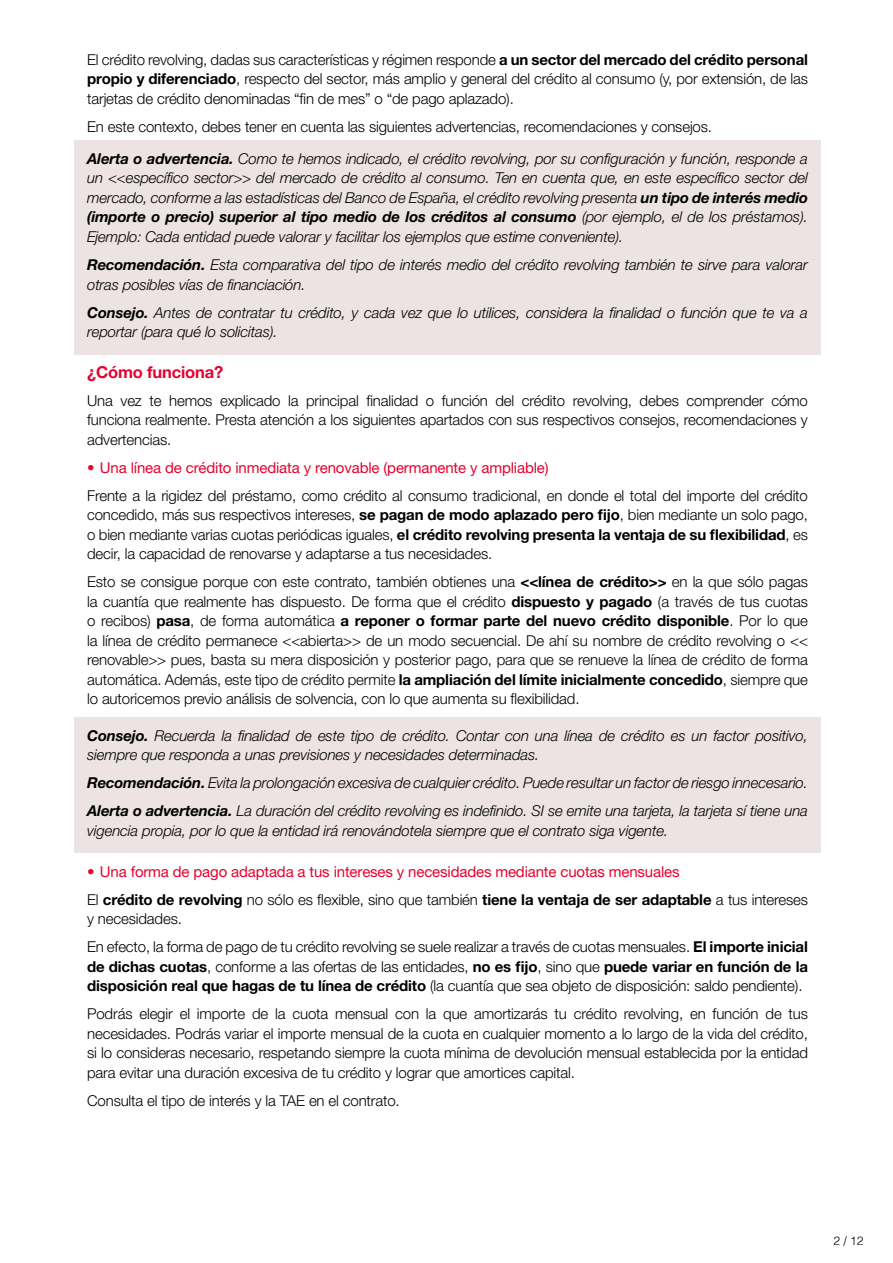
<style>
.page{position:relative;width:893px;height:1263px;background:#fff}
.page>*{position:absolute;margin:0;border:0;box-sizing:border-box;transform-origin:0 0}
.t1{font:700 16.5px "Helvetica Neue LT Pro";letter-spacing:-.01em;color:#e4032f}
.t2{font:300 15px/19.5px "Helvetica Neue LT Pro";letter-spacing:-.01em;color:#000;text-align:justify}
.t3{font:italic 300 15px/19.5px "Helvetica Neue LT Pro";letter-spacing:-.01em;color:#000}
.t4{font:15px/28px "Helvetica Neue LT Pro";letter-spacing:-.01em;color:#e4032f}
.t5{font:300 12px "Helvetica";color:#000}
.s1{font-weight:700}
.s2{font-weight:700;font-style:italic}
.s3{font-style:italic}
.s4{font-weight:300;color:#000}
.s5{font-weight:700;color:#000}
</style>
<div class="page">
<div style="left:74px;top:141px;width:747px;height:118px;background:#ede3e3"></div>
<div style="left:74px;top:247px;width:747px;height:60px;background:#ede3e3"></div>
<div style="left:74px;top:294px;width:747px;height:60px;background:#ede3e3"></div>
<div style="left:74px;top:717px;width:747px;height:60px;background:#ede3e3"></div>
<div style="left:74px;top:765px;width:747px;height:40px;background:#ede3e3"></div>
<div style="left:74px;top:793px;width:747px;height:60px;background:#ede3e3"></div>
<p class="t2" style="left:87px;top:49px;width:722px">El crédito revolving, dadas sus características y régimen responde <span class="s1">a un sector del mercado del crédito personal propio y diferenciado</span>, respecto del sector, más amplio y general del crédito al consumo (y, por extensión, de las tarjetas de crédito denominadas “fin de mes” o “de pago aplazado).</p>
<p class="t2" style="left:87px;top:110px;width:722px;line-height:32.2px">En este contexto, debes tener en cuenta las siguientes advertencias, recomendaciones y consejos.<br><span class="s2">Alerta o advertencia.</span> <span class="s3">Como te hemos indicado, el crédito revolving, por su configuración y función, responde a</span></p>
<p class="t3" style="left:87px;top:168px;width:722px;text-align:justify">un &lt;&lt;específico sector&gt;&gt; del mercado de crédito al consumo. Ten en cuenta que, en este específico sector del mercado, conforme a las estadísticas del Banco de España, el crédito revolving presenta <span class="s1">un tipo de interés medio (importe o precio) superior al tipo medio de los créditos al consumo</span> (por ejemplo, el de los préstamos).<br>Ejemplo: Cada entidad puede valorar y facilitar los ejemplos que estime conveniente).</p>
<p class="t3" style="left:87px;top:255px;width:722px"><span class="s1">Recomendación.</span> Esta comparativa del tipo de interés medio del crédito revolving también te sirve para valorar otras posibles vías de financiación.</p>
<p class="t3" style="left:87px;top:302px;width:722px"><span class="s1">Consejo.</span> Antes de contratar tu crédito, y cada vez que lo utilices, considera la finalidad o función que te va a reportar (para qué lo solicitas).</p>
<p class="t1" style="left:87px;top:362px;width:138px">¿Cómo funciona?</p>
<p class="t2" style="left:87px;top:390px;width:722px">Una vez te hemos explicado la principal finalidad o función del crédito revolving, debes comprender cómo funciona realmente. Presta atención a los siguientes apartados con sus respectivos consejos, recomendaciones y advertencias.</p>
<p class="t4" style="left:87px;top:453px;width:463px">• Una línea de crédito inmediata y renovable (permanente y ampliable)</p>
<p class="t2" style="left:87px;top:485px;width:722px">Frente a la rigidez del préstamo, como crédito al consumo tradicional, en donde el total del importe del crédito concedido, más sus respectivos intereses, <span class="s1">se pagan de modo aplazado pero fijo</span>, bien mediante un solo pago, o bien mediante varias cuotas periódicas iguales, <span class="s1">el crédito revolving presenta la ventaja de su flexibilidad</span>, es decir, la capacidad de renovarse y adaptarse a tus necesidades.</p>
<p class="t2" style="left:87px;top:572px;width:722px">Esto se consigue porque con este contrato, también obtienes una <span class="s1">&lt;&lt;línea de crédito&gt;&gt;</span> en la que sólo pagas la cuantía que realmente has dispuesto. De forma que el crédito <span class="s1">dispuesto y pagado</span> (a través de tus cuotas o recibos) <span class="s1">pasa</span>, de forma automática <span class="s1">a reponer o formar parte del nuevo crédito disponible</span>. Por lo que la línea de crédito permanece &lt;&lt;abierta&gt;&gt; de un modo secuencial. De ahí su nombre de crédito revolving o &lt;&lt; renovable&gt;&gt; pues, basta su mera disposición y posterior pago, para que se renueve la línea de crédito de forma automática. Además, este tipo de crédito permite <span class="s1">la ampliación del límite inicialmente concedido</span>, siempre que lo autoricemos previo análisis de solvencia, con lo que aumenta su flexibilidad.</p>
<p class="t3" style="left:87px;top:725px;width:722px"><span class="s1">Consejo.</span> Recuerda la finalidad de este tipo de crédito. Contar con una línea de crédito es un factor positivo, siempre que responda a unas previsiones y necesidades determinadas.</p>
<p class="t3" style="left:87px;top:769px;width:722px;line-height:28px"><span class="s1">Recomendación.</span> Evita la prolongación excesiva de cualquier crédito. Puede resultar un factor de riesgo innecesario.<br><span class="s1">Alerta o advertencia.</span> La duración del crédito revolving es indefinido. SI se emite una tarjeta, la tarjeta sí tiene una</p>
<p class="t3" style="left:87px;top:820px;width:582px">vigencia propia, por lo que la entidad irá renovándotela siempre que el contrato siga vigente.</p>
<p class="t4" style="left:87px;top:857px;width:722px">• Una forma de pago adaptada a tus intereses y necesidades mediante cuotas mensuales<br><span class="s4">El</span> <span class="s5">crédito de revolving</span> <span class="s4">no sólo es flexible, sino que también</span> <span class="s5">tiene la ventaja de ser adaptable</span> <span class="s4">a tus intereses</span></p>
<p class="t2" style="left:87px;top:904px;width:722px;line-height:28px">y necesidades.<br>En efecto, la forma de pago de tu crédito revolving se suele realizar a través de cuotas mensuales. <span class="s1">El importe inicial</span></p>
<p class="t2" style="left:87px;top:956px;width:722px"><span class="s1">de dichas cuotas</span>, conforme a las ofertas de las entidades, <span class="s1">no es fijo</span>, sino que <span class="s1">puede variar en función de la disposición real que hagas de tu línea de crédito</span> (la cuantía que sea objeto de disposición: saldo pendiente).</p>
<p class="t2" style="left:87px;top:1004px;width:722px">Podrás elegir el importe de la cuota mensual con la que amortizarás tu crédito revolving, en función de tus necesidades. Podrás variar el importe mensual de la cuota en cualquier momento a lo largo de la vida del crédito, si lo consideras necesario, respetando siempre la cuota mínima de devolución mensual establecida por la entidad para evitar una duración excesiva de tu crédito y lograr que amortices capital.</p>
<p class="t2" style="left:87px;top:1090px;width:314px">Consulta el tipo de interés y la TAE en el contrato.</p>
<p class="t5" style="left:833px;top:1230px;width:32px">2 / 12</p>
</div>
